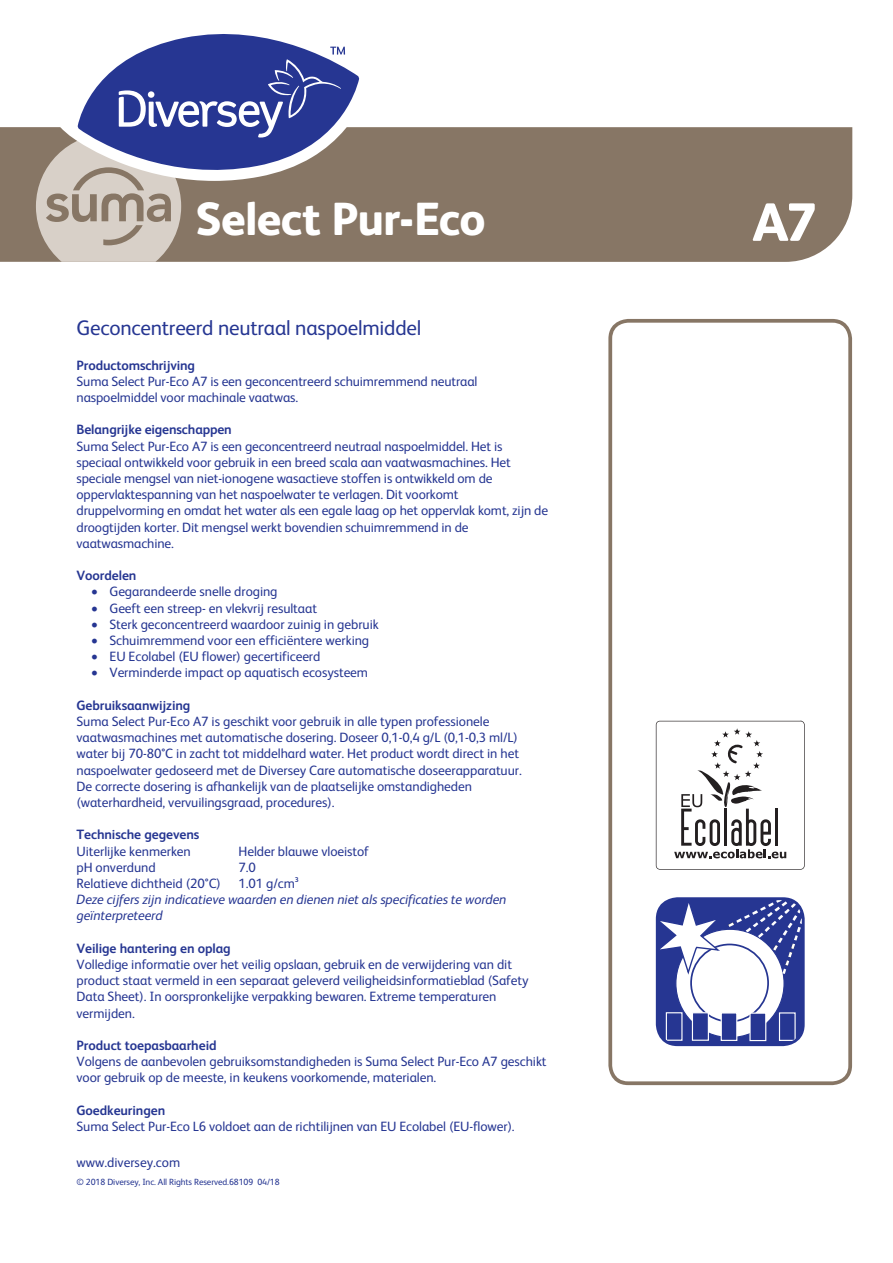
<style>
.page{position:relative;width:893px;height:1263px;background:#fff}
.page>*{position:absolute;margin:0;border:0;box-sizing:border-box;transform-origin:0 0}
.t1{font:800 54px "FS Albert Pro";color:#fff}
.t2{font:800 46.5px "FS Albert Pro";letter-spacing:-.02em;color:#fff}
.t3{font:21px "FS Albert Pro";letter-spacing:-.01em;color:#263692}
.t4{font:13.5px/16.2px "FS Albert Pro";letter-spacing:-.005em;color:#263692}
.t5{font:700 13.5px "FS Albert Pro";letter-spacing:-.005em;color:#263692}
.t6{font:italic 13.5px/16.2px "FS Albert Pro";letter-spacing:-.005em;color:#263692}
.t7{font:9px "FS Albert Pro";letter-spacing:-.01em;color:#263692}
</style>
<div class="page">
<div style="left:0;top:127px;width:852px;height:135px;background:#877665"></div>
<svg style="left:608px;top:319px;width:244px;height:766px"></svg>
<svg style="left:657px;top:899px;width:146px;height:146px"></svg>
<div style="left:656px;top:897px;width:149px;height:149px;border:3px solid #263692;border-radius:20px"></div>
<svg style="left:359px;top:78px;width:15px;height:103px;fill:#877665"></svg>
<svg style="left:153px;top:34px;width:206px;height:148px"></svg>
<svg style="left:36px;top:47px;width:309px;height:215px"></svg>
<svg style="left:656px;top:721px;width:149px;height:149px"></svg>
<h2 class="t2" style="left:196px;top:183px;width:291px">Select Pur-Eco</h2>
<h3 class="t3" style="left:77px;top:313px;width:346px">Geconcentreerd neutraal naspoelmiddel</h3>
<p class="t5" style="left:77px;top:355px;width:120px">Productomschrijving</p>
<p class="t4" style="left:77px;top:372px;width:402px">Suma Select Pur-Eco A7 is een geconcentreerd schuimremmend neutraal naspoelmiddel voor machinale vaatwas.</p>
<p class="t5" style="left:77px;top:420px;width:157px">Belangrijke eigenschappen</p>
<p class="t4" style="left:77px;top:437px;width:473px">Suma Select Pur-Eco A7 is een geconcentreerd neutraal naspoelmiddel. Het is speciaal ontwikkeld voor gebruik in een breed scala aan vaatwasmachines. Het speciale mengsel van niet-ionogene wasactieve stoffen is ontwikkeld om de oppervlaktespanning van het naspoelwater te verlagen. Dit voorkomt druppelvorming en omdat het water als een egale laag op het oppervlak komt, zijn de droogtijden korter. Dit mengsel werkt bovendien schuimremmend in de vaatwasmachine.</p>
<p class="t5" style="left:77px;top:566px;width:61px">Voordelen</p>
<p class="t4" style="left:92px;top:583px;width:187px">• Gegarandeerde snelle droging</p>
<p class="t4" style="left:92px;top:599px;width:227px">• Geeft een streep- en vlekvrij resultaat</p>
<p class="t4" style="left:92px;top:615px;width:289px">• Sterk geconcentreerd waardoor zuinig in gebruik</p>
<p class="t4" style="left:92px;top:631px;width:279px">• Schuimremmend voor een efficiëntere werking</p>
<p class="t4" style="left:92px;top:647px;width:230px">• EU Ecolabel (EU flower) gecertificeerd</p>
<p class="t4" style="left:92px;top:664px;width:278px">• Verminderde impact op aquatisch ecosysteem</p>
<p class="t5" style="left:77px;top:696px;width:115px">Gebruiksaanwijzing</p>
<p class="t4" style="left:77px;top:712px;width:414px">Suma Select Pur-Eco A7 is geschikt voor gebruik in alle typen professionele</p>
<p class="t4" style="left:77px;top:728px;width:447px">vaatwasmachines met automatische dosering. Doseer 0,1-0,4 g/L (0,1-0,3 ml/L) water bij 70-80°C in zacht tot middelhard water. Het product wordt direct in het naspoelwater gedoseerd met de Diversey Care automatische doseerapparatuur.<br>De correcte dosering is afhankelijk van de plaatselijke omstandigheden (waterhardheid, vervuilingsgraad, procedures).</p>
<p class="t5" style="left:77px;top:825px;width:124px">Technische gegevens</p>
<p class="t4" style="left:77px;top:842px;width:116px">Uiterlijke kenmerken</p>
<p class="t4" style="left:239px;top:842px;width:132px">Helder blauwe vloeistof</p>
<p class="t4" style="left:77px;top:858px;width:81px">pH onverdund</p>
<p class="t4" style="left:239px;top:858px;width:19px">7.0</p>
<p class="t4" style="left:77px;top:874px;width:146px">Relatieve dichtheid (20°C)</p>
<p class="t4" style="left:239px;top:874px;width:62px">1.01 g/cm³</p>
<p class="t6" style="left:77px;top:891px;width:431px">Deze cijfers zijn indicatieve waarden en dienen niet als specificaties te worden geïnterpreteerd</p>
<p class="t5" style="left:77px;top:939px;width:156px">Veilige hantering en oplag</p>
<p class="t4" style="left:77px;top:955px;width:453px">Volledige informatie over het veilig opslaan, gebruik en de verwijdering van dit product staat vermeld in een separaat geleverd veiligheidsinformatieblad (Safety Data Sheet). In oorspronkelijke verpakking bewaren. Extreme temperaturen vermijden.</p>
<p class="t5" style="left:77px;top:1036px;width:142px">Product toepasbaarheid</p>
<p class="t4" style="left:77px;top:1052px;width:472px">Volgens de aanbevolen gebruiksomstandigheden is Suma Select Pur-Eco A7 geschikt voor gebruik op de meeste, in keukens voorkomende, materialen.</p>
<p class="t5" style="left:77px;top:1101px;width:90px">Goedkeuringen</p>
<p class="t4" style="left:77px;top:1117px;width:440px">Suma Select Pur-Eco L6 voldoet aan de richtilijnen van EU Ecolabel (EU-flower).</p>
<p class="t4" style="left:77px;top:1153px;width:105px">www.diversey.com</p>
<p class="t7" style="left:77px;top:1175px;width:205px">© 2018 Diversey, Inc. All Rights Reserved.68109 04/18</p>
<h1 class="t1" style="left:752px;top:180px;width:66px">A7</h1>
</div>
